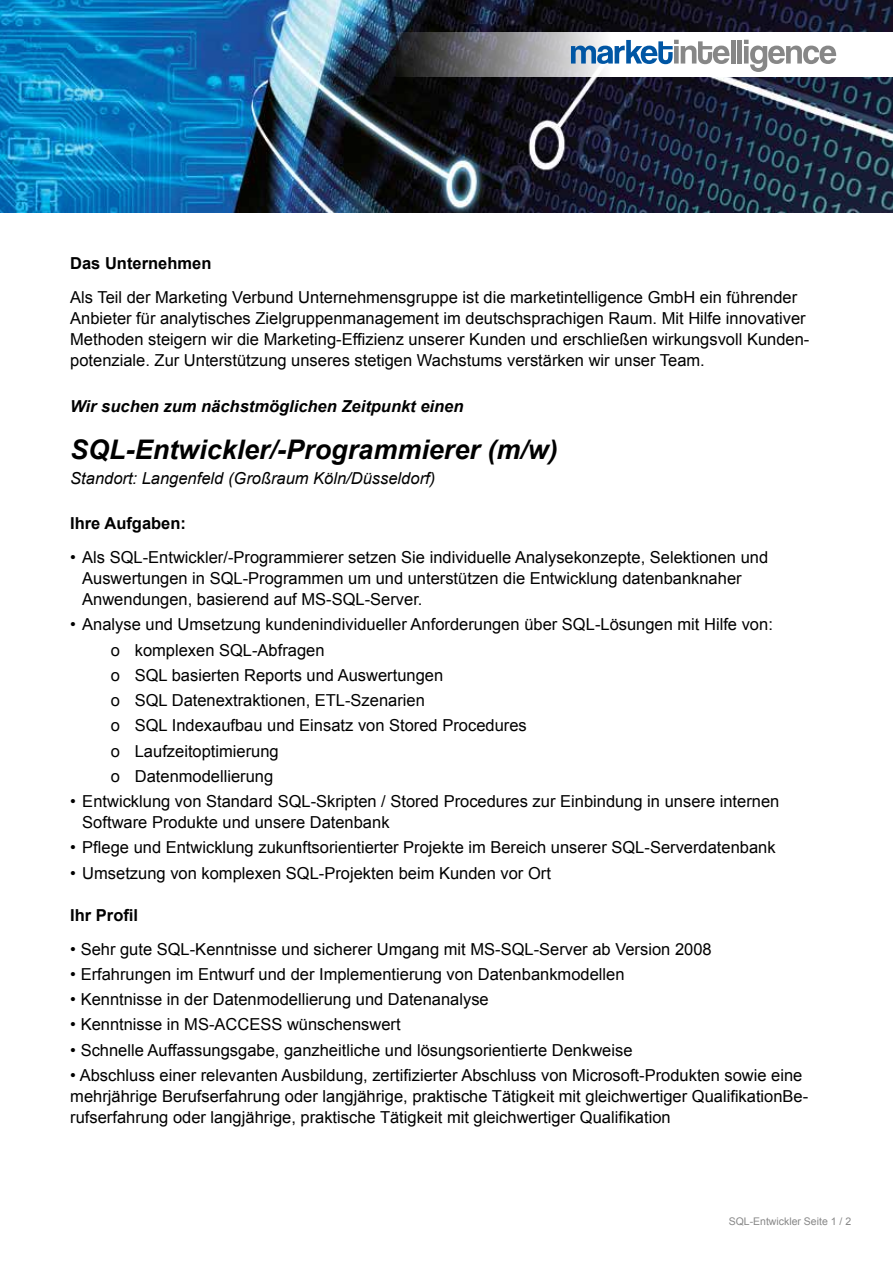
<style>
.page{position:relative;width:893px;height:1263px;background:#fff}
.page>*{position:absolute;margin:0;border:0;box-sizing:border-box;transform-origin:0 0}
.t1{font:italic 700 27px "Arial";color:#000}
.t2{font:16.5px/21px "Arial";color:#000}
.t3{font:italic 16.5px "Arial";color:#000}
.t4{font:italic 700 16.5px "Arial";color:#000}
.t5{font:700 16.5px "Arial";color:#000}
.t6{font:10.5px "Arial";color:#878787}
</style>
<div class="page">
<img style="left:0;top:0;width:893px;height:213px">
<svg style="left:388px;top:32px;width:505px;height:45px"></svg>
<svg style="left:571px;top:40px;width:158px;height:24px"></svg>
<hr style="left:731px;top:40px;width:4px;height:24px;background:#878787">
<div style="left:737px;top:40px;width:5px;height:24px;background:#878787"></div>
<svg style="left:744px;top:40px;width:92px;height:32px"></svg>
<p class="t5" style="left:70px;top:252px;width:143px">Das Unternehmen</p>
<p class="t2" style="left:70px;top:287px;width:740px">Als Teil der Marketing Verbund Unternehmensgruppe ist die marketintelligence GmbH ein führender Anbieter für analytisches Zielgruppenmanagement im deutschsprachigen Raum. Mit Hilfe innovativer Methoden steigern wir die Marketing-Effizienz unserer Kunden und erschließen wirkungsvoll Kunden&shy;potenziale. Zur Unterstützung unseres stetigen Wachstums verstärken wir unser Team.</p>
<p class="t4" style="left:70px;top:395px;width:395px">Wir suchen zum nächstmöglichen Zeitpunkt einen</p>
<h1 class="t1" style="left:70px;top:431px;width:489px">SQL-Entwickler/-Programmierer (m/w)</h1>
<p class="t3" style="left:70px;top:468px;width:366px">Standort: Langenfeld (Großraum Köln/Düsseldorf)</p>
<p class="t5" style="left:70px;top:512px;width:117px">Ihre Aufgaben:</p>
<p class="t2" style="left:82px;top:547px;width:687px;text-indent:-12px">• Als SQL-Entwickler/-Programmierer setzen Sie individuelle Analysekonzepte, Selektionen und<br>Auswertungen in SQL-Programmen um und unterstützen die Entwicklung datenbanknaher<br>Anwendungen, basierend auf MS-SQL-Server.</p>
<p class="t2" style="left:111px;top:612px;width:664px;line-height:25.2px;text-indent:-41px">• Analyse und Umsetzung kundenindividueller Anforderungen über SQL-Lösungen mit Hilfe von: o komplexen SQL-Abfragen<br>o SQL basierten Reports und Auswertungen<br>o SQL Datenextraktionen, ETL-Szenarien<br>o SQL Indexaufbau und Einsatz von Stored Procedures<br>o Laufzeitoptimierung<br>o Datenmodellierung</p>
<p class="t2" style="left:82px;top:791px;width:699px;text-indent:-12px">• Entwicklung von Standard SQL-Skripten / Stored Procedures zur Einbindung in unsere internen<br>Software Produkte und unsere Datenbank</p>
<p class="t2" style="left:70px;top:837px;width:707px">• Pflege und Entwicklung zukunftsorientierter Projekte im Bereich unserer SQL-Serverdatenbank</p>
<p class="t2" style="left:70px;top:862px;width:482px">• Umsetzung von komplexen SQL-Projekten beim Kunden vor Ort</p>
<p class="t5" style="left:70px;top:904px;width:69px">Ihr Profil</p>
<p class="t2" style="left:70px;top:938px;width:643px">• Sehr gute SQL-Kenntnisse und sicherer Umgang mit MS-SQL-Server ab Version 2008</p>
<p class="t2" style="left:70px;top:964px;width:556px">• Erfahrungen im Entwurf und der Implementierung von Datenbankmodellen</p>
<p class="t2" style="left:70px;top:989px;width:420px">• Kenntnisse in der Datenmodellierung und Datenanalyse</p>
<p class="t2" style="left:70px;top:1014px;width:332px">• Kenntnisse in MS-ACCESS wünschenswert</p>
<p class="t2" style="left:70px;top:1039px;width:564px">• Schnelle Auffassungsgabe, ganzheitliche und lösungsorientierte Denkweise</p>
<p class="t2" style="left:70px;top:1065px;width:739px">• Abschluss einer relevanten Ausbildung, zertifizierter Abschluss von Microsoft-Produkten sowie eine mehrjährige Berufserfahrung oder langjährige, praktische Tätigkeit mit gleichwertiger QualifikationBe&shy;rufserfahrung oder langjährige, praktische Tätigkeit mit gleichwertiger Qualifikation</p>
<p class="t6" style="left:729px;top:1214px;width:124px">SQL-Entwickler Seite 1 / 2</p>
</div>
